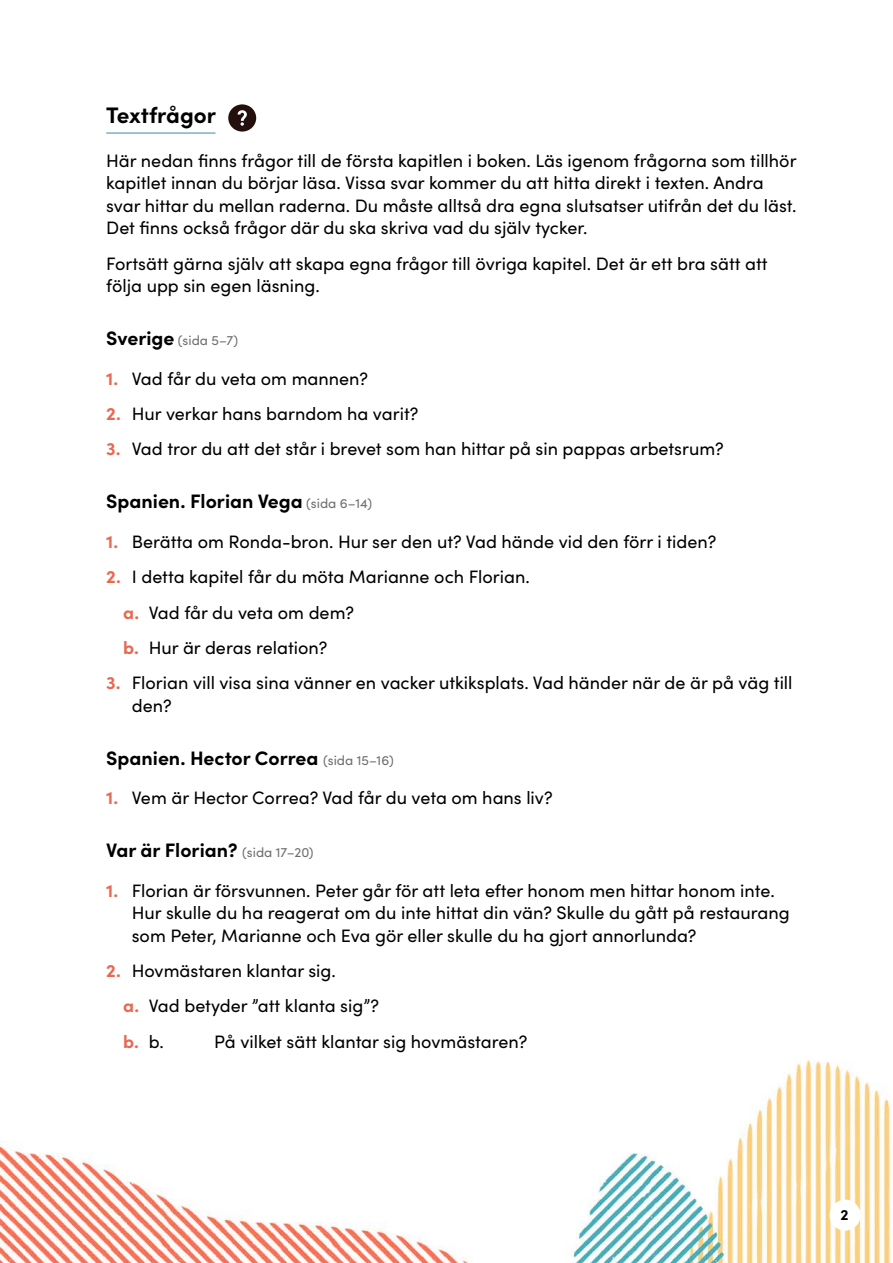
<style>
.page{position:relative;width:893px;height:1263px;background:#fff}
.page>*{position:absolute;margin:0;border:0;box-sizing:border-box;transform-origin:0 0}
.t1{font:700 22.5px "Sofia Pro";color:#000}
.t2{font:700 19.5px "Sofia Pro";color:#000}
.t3{font:18px/22.5px "Sofia Pro";color:#000}
.t4{font:700 15px "Sofia Pro";color:#000}
.t5{font:13.5px "Sofia Pro";color:#6e6e6e}
.s1{font-weight:700;font-size:19.5px;color:#000}
.s2{font-weight:700;color:#ea684f}
.s3{font-weight:400;font-size:13.5px;color:#6e6e6e}
</style>
<div class="page">
<img style="left:0;top:116px;width:891px;height:1147px">
<div style="left:830px;top:1199px;width:30px;height:31px;background:#fff;border-radius:50%"></div>
<hr style="left:106px;top:132px;width:109px;height:2px;background:#7bb3be">
<svg style="left:228px;top:104px;width:28px;height:28px"></svg>
<p class="t1" style="left:106px;top:98px;width:111px">Textfrågor</p>
<p class="t3" style="left:106px;top:148px;width:692px">Här nedan finns frågor till de första kapitlen i boken. Läs igenom frågorna som tillhör kapitlet innan du börjar läsa. Vissa svar kommer du att hitta direkt i texten. Andra svar hittar du mellan raderna. Du måste alltså dra egna slutsatser utifrån det du läst.<br>Det finns också frågor där du ska skriva vad du själv tycker.</p>
<p class="t3" style="left:106px;top:251px;width:663px">Fortsätt gärna själv att skapa egna frågor till övriga kapitel. Det är ett bra sätt att följa upp sin egen läsning.</p>
<p class="t5" style="left:106px;top:331px;width:133px"><span class="s1">Sverige</span> (sida 5–7)</p>
<p class="t3" style="left:106px;top:366px;width:263px"><span class="s2">1.</span> Vad får du veta om mannen?</p>
<p class="t3" style="left:106px;top:401px;width:314px"><span class="s2">2.</span> Hur verkar hans barndom ha varit?</p>
<p class="t3" style="left:106px;top:437px;width:619px"><span class="s2">3.</span> Vad tror du att det står i brevet som han hittar på sin pappas arbetsrum?</p>
<p class="t2" style="left:106px;top:487px;width:267px">Spanien. Florian Vega <span class="s3">(sida 6–14)</span></p>
<p class="t3" style="left:106px;top:529px;width:612px"><span class="s2">1.</span> Berätta om Ronda-bron. Hur ser den ut? Vad hände vid den förr i tiden?</p>
<p class="t3" style="left:123px;top:558px;width:408px;line-height:35.2px;text-indent:-17px"><span class="s2">2.</span> I detta kapitel får du möta Marianne och Florian. <span class="s2">a.</span> Vad får du veta om dem?<br><span class="s2">b.</span> Hur är deras relation?</p>
<p class="t3" style="left:132px;top:670px;width:662px;text-indent:-26px"><span class="s2">3.</span> Florian vill visa sina vänner en vacker utkiksplats. Vad händer när de är på väg till den?</p>
<p class="t2" style="left:106px;top:743px;width:289px">Spanien. Hector Correa <span class="s3">(sida 15–16)</span></p>
<p class="t3" style="left:106px;top:786px;width:448px"><span class="s2">1.</span> Vem är Hector Correa? Vad får du veta om hans liv?</p>
<p class="t2" style="left:106px;top:835px;width:209px">Var är Florian? <span class="s3">(sida 17–20)</span></p>
<p class="t3" style="left:132px;top:878px;width:659px;text-indent:-26px"><span class="s2">1.</span> Florian är försvunnen. Peter går för att leta efter honom men hittar honom inte.<br>Hur skulle du ha reagerat om du inte hittat din vän? Skulle du gått på restaurang som Peter, Marianne och Eva gör eller skulle du ha gjort annorlunda?</p>
<p class="t3" style="left:123px;top:952px;width:257px;line-height:35.2px;text-indent:-17px"><span class="s2">2.</span> Hovmästaren klantar sig.<br><span class="s2">a.</span> Vad betyder ”att klanta sig”? <span class="s2">b.</span> b.</p>
<p class="t3" style="left:214px;top:1029px;width:315px">På vilket sätt klantar sig hovmästaren?</p>
<p class="t4" style="left:840px;top:1204px;width:10px">2</p>
</div>
